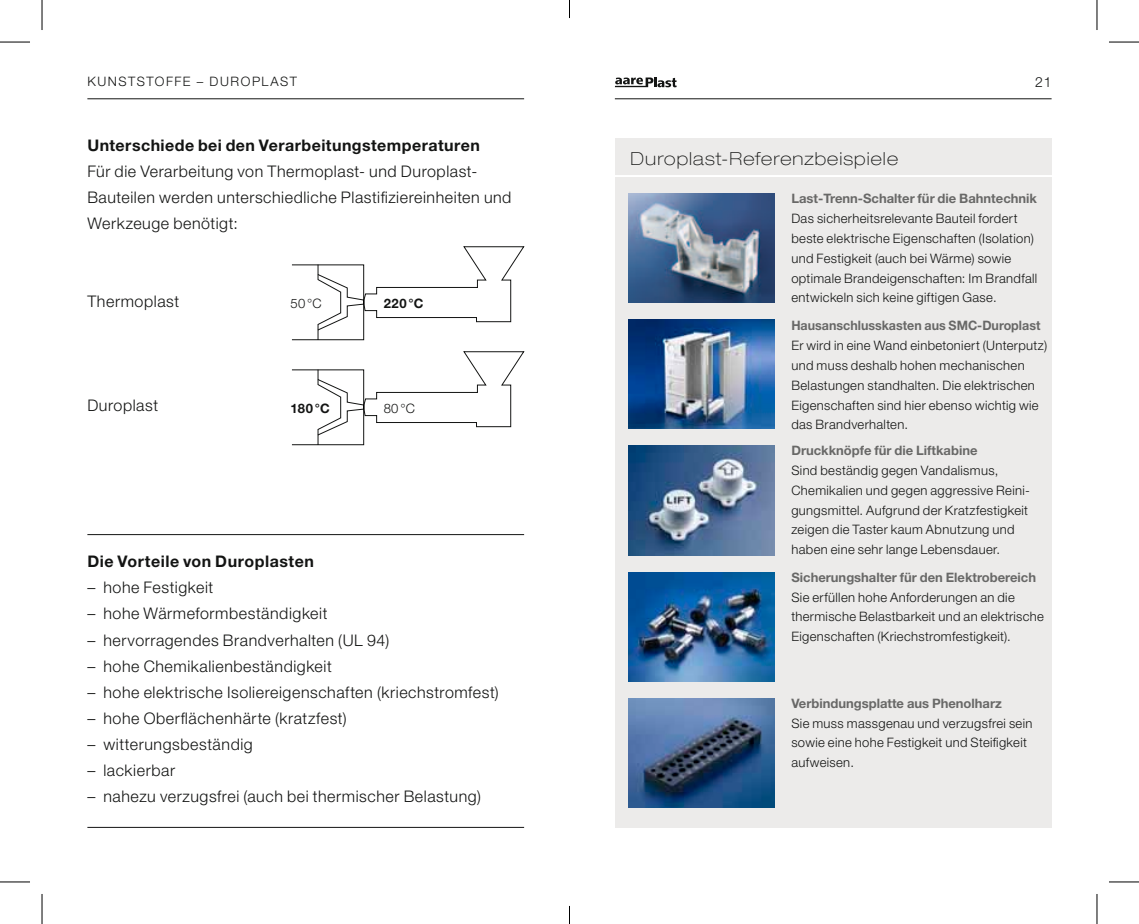
<style>
.page{position:relative;width:1139px;height:924px;background:#fff}
.page>*{position:absolute;margin:0;border:0;box-sizing:border-box;transform-origin:0 0}
.t1{font:100 expanded 18px "Helvetica Neue";letter-spacing:.06em;color:#131413}
.t2{font:300 16px/26px "Helvetica Neue";letter-spacing:.035em;color:#131413}
.t3{font:700 16px "Helvetica Neue";letter-spacing:.03em;color:#131413}
.t4{font:300 14px "Helvetica Neue";color:#131413}
.t5{font:300 13px/19.8px "Helvetica Neue";letter-spacing:.025em;color:#131413}
.t6{font:700 13px "Helvetica Neue";color:#686867}
.t7{font:700 13px "Helvetica Neue";color:#686867;scale:.96 1}
.t8{font:700 13px "Helvetica Neue";letter-spacing:.045em;color:#131413}
</style>
<div class="page">
<hr style="left:87px;top:98px;width:437px;height:1px;background:#131413">
<hr style="left:615px;top:98px;width:436px;height:1px;background:#131413">
<svg style="left:615px;top:77px;width:61px;height:10px"></svg>
<hr style="left:87px;top:534px;width:437px;height:1px;background:#131413">
<hr style="left:87px;top:826px;width:437px;height:1px;background:#131413">
<div style="left:615px;top:138px;width:436px;height:689px;background:#ecebea"></div>
<img style="left:628px;top:193px;width:146px;height:109px">
<img style="left:628px;top:572px;width:146px;height:109px">
<img style="left:628px;top:319px;width:146px;height:109px">
<img style="left:628px;top:698px;width:146px;height:109px">
<img style="left:628px;top:445px;width:146px;height:110px">
<hr style="left:606px;top:175px;width:463px;height:2px;background:#fff">
<svg style="left:317px;top:351px;width:207px;height:94px"></svg>
<svg style="left:317px;top:246px;width:207px;height:94px"></svg>
<hr style="left:0;top:42px;width:30px;height:1px;background:#000">
<hr style="left:1108px;top:42px;width:30px;height:1px;background:#000">
<hr style="left:0;top:881px;width:30px;height:1px;background:#000">
<hr style="left:1108px;top:881px;width:30px;height:1px;background:#000">
<hr style="left:42px;top:0;width:1px;height:30px;background:#000">
<hr style="left:42px;top:893px;width:1px;height:30px;background:#000">
<hr style="left:1096px;top:0;width:1px;height:30px;background:#000">
<hr style="left:1096px;top:893px;width:1px;height:30px;background:#000">
<svg style="left:569px;top:0;width:1px;height:18px"></svg>
<svg style="left:569px;top:905px;width:1px;height:18px"></svg>
<p class="t5" style="left:87px;top:71px;width:31px">Kunstst</p>
<p class="t5" style="left:155px;top:71px;width:21px">offe</p>
<p class="t5" style="left:197px;top:71px;width:84px">– Duroplast</p>
<p class="t3" style="left:87px;top:135px;width:394px">Unterschiede bei den Verarbeitungstemperaturen</p>
<p class="t2" style="left:87px;top:158px;width:425px">Für die Verarbeitung von Thermoplast- und Duroplast-<br>Bauteilen werden unterschiedliche Plastifiziereinheiten und<br>Werkzeuge benötigt:</p>
<p class="t2" style="left:87px;top:288px;width:93px">Thermoplast</p>
<p class="t2" style="left:87px;top:392px;width:72px">Duroplast</p>
<p class="t5" style="left:290px;top:293px;width:33px">50°C</p>
<p class="t8" style="left:384px;top:295px;width:41px">220°C</p>
<p class="t8" style="left:290px;top:399px;width:41px">180°C</p>
<p class="t5" style="left:384px;top:397px;width:33px">80°C</p>
<p class="t3" style="left:87px;top:551px;width:228px">Die Vorteile von Duroplasten</p>
<p class="t2" style="left:87px;top:574px;width:127px">– hohe Festigkeit</p>
<p class="t2" style="left:87px;top:600px;width:241px">– hohe Wärmeformbeständigkeit</p>
<p class="t2" style="left:87px;top:626px;width:303px">– hervorragendes Brandverhalten (UL 94)</p>
<p class="t2" style="left:87px;top:652px;width:246px">– hohe Chemikalienbeständigkeit</p>
<p class="t2" style="left:87px;top:678px;width:413px">– hohe elektrische Isoliereigenschaften (kriechstromfest)</p>
<p class="t2" style="left:87px;top:704px;width:261px">– hohe Oberflächenhärte (kratzfest)</p>
<p class="t2" style="left:87px;top:730px;width:167px">– witterungsbeständig</p>
<p class="t2" style="left:87px;top:756px;width:89px">– lackierbar</p>
<p class="t2" style="left:87px;top:782px;width:395px">– nahezu verzugsfrei (auch bei thermischer Belastung)</p>
<p class="t4" style="left:1035px;top:74px;width:18px">21</p>
<h1 class="t1" style="left:630px;top:148px;width:269px">Duroplast-Referenzbeispiele</h1>
<p class="t6" style="left:791px;top:190px;width:247px">Last-Trenn-Schalter für die Bahntechnik</p>
<p class="t5" style="left:791px;top:208px;width:247px">Das sicherheitsrelevante Bauteil fordert beste elektrische Eigenschaften (Isolation) und Festigkeit (auch bei Wärme) sowie optimale Brandeigenschaften: Im Brandfall entwickeln sich keine giftigen Gase.</p>
<p class="t7" style="left:791px;top:317px;width:261px">Hausanschlusskasten aus SMC-Duroplast</p>
<p class="t5" style="left:791px;top:335px;width:257px">Er wird in eine Wand einbetoniert (Unterputz) und muss deshalb hohen mechanischen Belastungen standhalten. Die elektrischen Eigenschaften sind hier ebenso wichtig wie das Brandverhalten.</p>
<p class="t6" style="left:791px;top:442px;width:188px">Druckknöpfe für die Liftkabine</p>
<p class="t5" style="left:791px;top:460px;width:240px">Sind beständig gegen Vandalismus, Chemikalien und gegen aggressive Reini&shy;gungsmittel. Aufgrund der Kratzfestigkeit zeigen die Taster kaum Abnutzung und haben eine sehr lange Lebensdauer.</p>
<p class="t6" style="left:791px;top:569px;width:246px">Sicherungshalter für den Elektrobereich</p>
<p class="t5" style="left:791px;top:586px;width:254px">Sie erfüllen hohe Anforderungen an die thermische Belastbarkeit und an elektrische<br>Eigenschaften (Kriechstromfestigkeit).</p>
<p class="t6" style="left:791px;top:694px;width:212px">Verbindungsplatte aus Phenolharz</p>
<p class="t5" style="left:791px;top:712px;width:242px">Sie muss massgenau und verzugsfrei sein sowie eine hohe Festigkeit und Steifigkeit aufweisen.</p>
</div>
